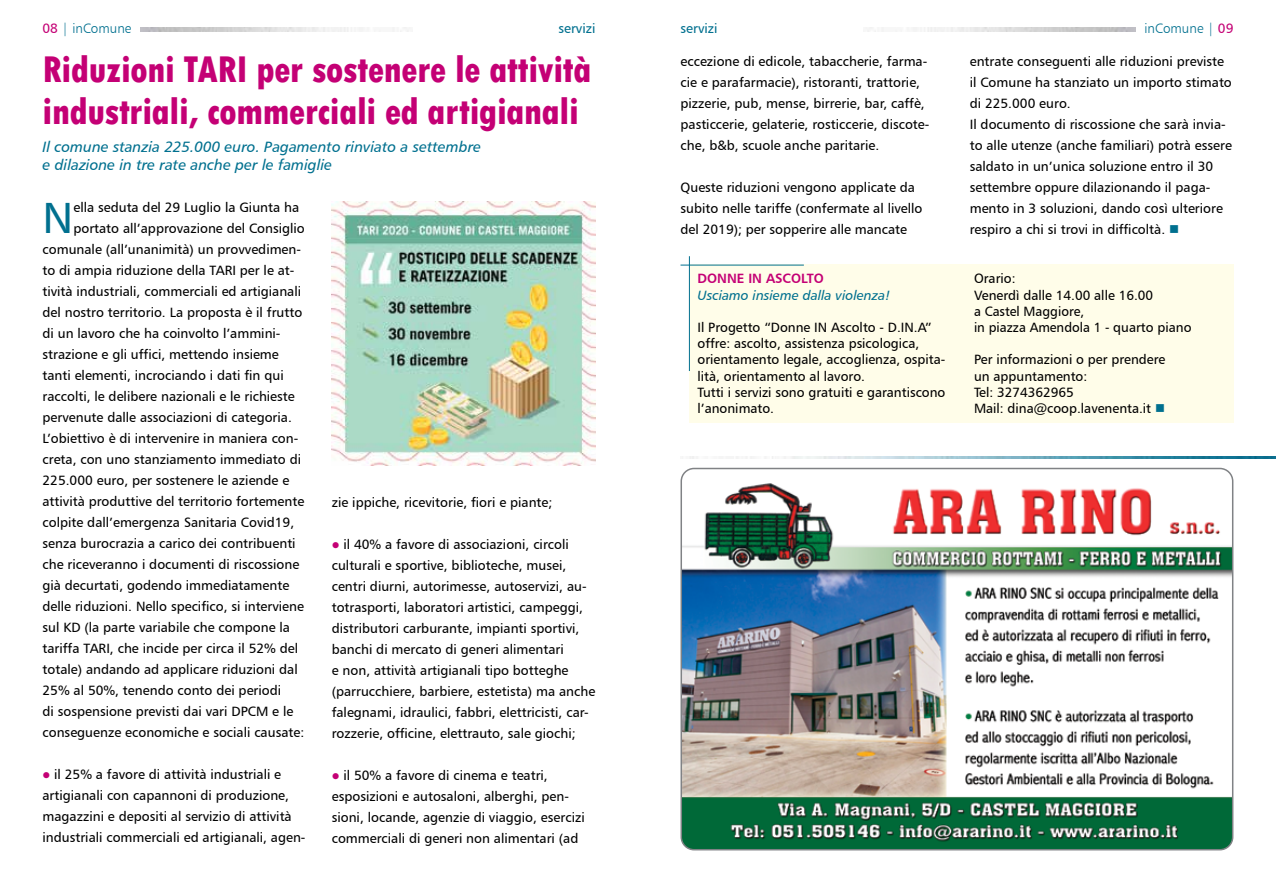
<style>
.page{position:relative;width:1276px;height:893px;background:#fff}
.page>*{position:absolute;margin:0;border:0;box-sizing:border-box;transform-origin:0 0}
.t1{font:43.8px "Humanist 777 BT Roman B";color:#00708f}
.t2{font:800 condensed 39px/42px "Tw Cen";letter-spacing:-.01em;color:#c40075}
.t3{font:15px/18px "Humanist 777 BT Italic B";color:#00708f}
.t4{font:13.5px/21px "Humanist 777 BT Roman B";color:#000}
.t5{font:13.5px "Humanist 777 BT Italic B";color:#00708f}
.t6{font:13.5px "Humanist 777 BT Light B";color:#00708f}
.t7{font:13.5px "Humanist 777 BT Roman B";color:#00708f}
.t8{font:13.5px "Humanist 777 BT Bold B";color:#c40075}
.s1{font-family:"Humanist 777 BT Roman B";color:#c40075}
.s2{color:#c40075}
.s3{color:#00708f}
</style>
<div class="page">
<img style="left:140px;top:28px;width:269px;height:4px">
<img style="left:332px;top:202px;width:263px;height:264px">
<img style="left:867px;top:28px;width:268px;height:4px">
<img style="left:689px;top:456px;width:587px;height:2px">
<img style="left:683px;top:468px;width:549px;height:382px">
<div style="left:680px;top:468px;width:553px;height:382px;border:2px solid #808285;border-radius:13px"></div>
<div style="left:689px;top:265px;width:544px;height:158px;background:#fffde9"></div>
<hr style="left:680px;top:265px;width:124px;height:1px;background:#00708f">
<hr style="left:689px;top:256px;width:1px;height:115px;background:#00708f">
<p class="t6" style="left:43px;top:20px;width:90px"><span class="s1">08</span> | inComune</p>
<p class="t7" style="left:558px;top:19px;width:39px">servizi</p>
<h2 class="t2" style="left:43px;top:49px;width:550px">Riduzioni TARI per sostenere le attività industriali, commerciali ed artigianali</h2>
<p class="t3" style="left:43px;top:137px;width:440px">Il comune stanzia 225.000 euro. Pagamento rinviato a settembre e dilazione in tre rate anche per le famiglie</p>
<h1 class="t1" style="left:43px;top:191px;width:32px">N</h1>
<p class="t4" style="left:73px;top:197px;width:227px">ella seduta del 29 Luglio la Giunta ha</p>
<p class="t4" style="left:73px;top:218px;width:233px">portato all’approvazione del Consiglio</p>
<p class="t4" style="left:43px;top:239px;width:260px">comunale (all’unanimità) un provvedimen-</p>
<p class="t4" style="left:43px;top:260px;width:253px">to di ampia riduzione della TARI per le at-</p>
<p class="t4" style="left:43px;top:281px;width:260px">tività industriali, commerciali ed artigianali</p>
<p class="t4" style="left:43px;top:302px;width:261px">del nostro territorio. La proposta è il frutto</p>
<p class="t4" style="left:43px;top:323px;width:239px">di un lavoro che ha coinvolto l’ammini-</p>
<p class="t4" style="left:43px;top:344px;width:238px">strazione e gli uffici, mettendo insieme</p>
<p class="t4" style="left:43px;top:365px;width:243px">tanti elementi, incrociando i dati fin qui</p>
<p class="t4" style="left:43px;top:386px;width:254px">raccolti, le delibere nazionali e le richieste</p>
<p class="t4" style="left:43px;top:407px;width:251px">pervenute dalle associazioni di categoria.</p>
<p class="t4" style="left:43px;top:428px;width:257px">L’obiettivo è di intervenire in maniera con-</p>
<p class="t4" style="left:43px;top:449px;width:260px">creta, con uno stanziamento immediato di</p>
<p class="t4" style="left:43px;top:470px;width:248px">225.000 euro, per sostenere le aziende e</p>
<p class="t4" style="left:43px;top:491px;width:263px">attività produttive del territorio fortemente</p>
<p class="t4" style="left:43px;top:512px;width:253px">colpite dall’emergenza Sanitaria Covid19,</p>
<p class="t4" style="left:43px;top:533px;width:255px">senza burocrazia a carico dei contribuenti</p>
<p class="t4" style="left:43px;top:554px;width:258px">che riceveranno i documenti di riscossione</p>
<p class="t4" style="left:43px;top:575px;width:248px">già decurtati, godendo immediatamente</p>
<p class="t4" style="left:43px;top:596px;width:263px">delle riduzioni. Nello specifico, si interviene</p>
<p class="t4" style="left:43px;top:617px;width:249px">sul KD (la parte variabile che compone la</p>
<p class="t4" style="left:43px;top:638px;width:257px">tariffa TARI, che incide per circa il 52% del</p>
<p class="t4" style="left:43px;top:659px;width:257px">totale) andando ad applicare riduzioni dal</p>
<p class="t4" style="left:43px;top:680px;width:240px">25% al 50%, tenendo conto dei periodi</p>
<p class="t4" style="left:43px;top:701px;width:252px">di sospensione previsti dai vari DPCM e le</p>
<p class="t4" style="left:43px;top:722px;width:263px">conseguenze economiche e sociali causate:</p>
<p class="t4" style="left:43px;top:764px;width:264px"><span class="s2">●</span> il 25% a favore di attività industriali e artigianali con capannoni di produzione, magazzini e depositi al servizio di attività industriali commerciali ed artigianali, agen-</p>
<p class="t4" style="left:332px;top:491px;width:222px">zie ippiche, ricevitorie, fiori e piante;</p>
<p class="t4" style="left:332px;top:533px;width:265px"><span class="s2">●</span> il 40% a favore di associazioni, circoli culturali e sportive, biblioteche, musei, centri diurni, autorimesse, autoservizi, au&shy;totrasporti, laboratori artistici, campeggi, distributori carburante, impianti sportivi, banchi di mercato di generi alimentari<br>e non, attività artigianali tipo botteghe (parrucchiere, barbiere, estetista) ma anche falegnami, idraulici, fabbri, elettricisti, car&shy;rozzerie, officine, elettrauto, sale giochi;</p>
<p class="t4" style="left:332px;top:764px;width:254px"><span class="s2">●</span> il 50% a favore di cinema e teatri, esposizioni e autosaloni, alberghi, pen&shy;sioni, locande, agenzie di viaggio, esercizi commerciali di generi non alimentari (ad</p>
<p class="t7" style="left:680px;top:19px;width:39px">servizi</p>
<p class="t6" style="left:1144px;top:20px;width:90px">inComune | <span class="s1">09</span></p>
<p class="t4" style="left:680px;top:50px;width:250px">eccezione di edicole, tabaccherie, farma&shy;cie e parafarmacie), ristoranti, trattorie, pizzerie, pub, mense, birrerie, bar, caffè, pasticcerie, gelaterie, rosticcerie, discote&shy;che, b&amp;b, scuole anche paritarie.</p>
<p class="t4" style="left:680px;top:176px;width:243px">Queste riduzioni vengono applicate da subito nelle tariffe (confermate al livello del 2019); per sopperire alle mancate</p>
<p class="t4" style="left:969px;top:50px;width:264px">entrate conseguenti alle riduzioni previste il Comune ha stanziato un importo stimato di 225.000 euro.<br>Il documento di riscossione che sarà invia&shy;to alle utenze (anche familiari) potrà essere saldato in un’unica soluzione entro il 30 settembre oppure dilazionando il paga&shy;mento in 3 soluzioni, dando così ulteriore respiro a chi si trovi in difficoltà. <span class="s3">■</span></p>
<p class="t8" style="left:697px;top:270px;width:128px">DONNE IN ASCOLTO</p>
<p class="t5" style="left:697px;top:286px;width:195px">Usciamo insieme dalla violenza!</p>
<p class="t4" style="left:697px;top:319px;width:249px;line-height:16.2px">Il Progetto “Donne IN Ascolto - D.IN.A” offre: ascolto, assistenza psicologica, orientamento legale, accoglienza, ospita&shy;lità, orientamento al lavoro.<br>Tutti i servizi sono gratuiti e garantiscono l’anonimato.</p>
<p class="t4" style="left:974px;top:270px;width:219px;line-height:16.2px">Orario:<br>Venerdì dalle 14.00 alle 16.00<br>a Castel Maggiore,<br>in piazza Amendola 1 - quarto piano</p>
<p class="t4" style="left:974px;top:351px;width:193px;line-height:16.2px">Per informazioni o per prendere un appuntamento:<br>Tel: 3274362965<br>Mail: dina@coop.lavenenta.it <span class="s3">■</span></p>
</div>
